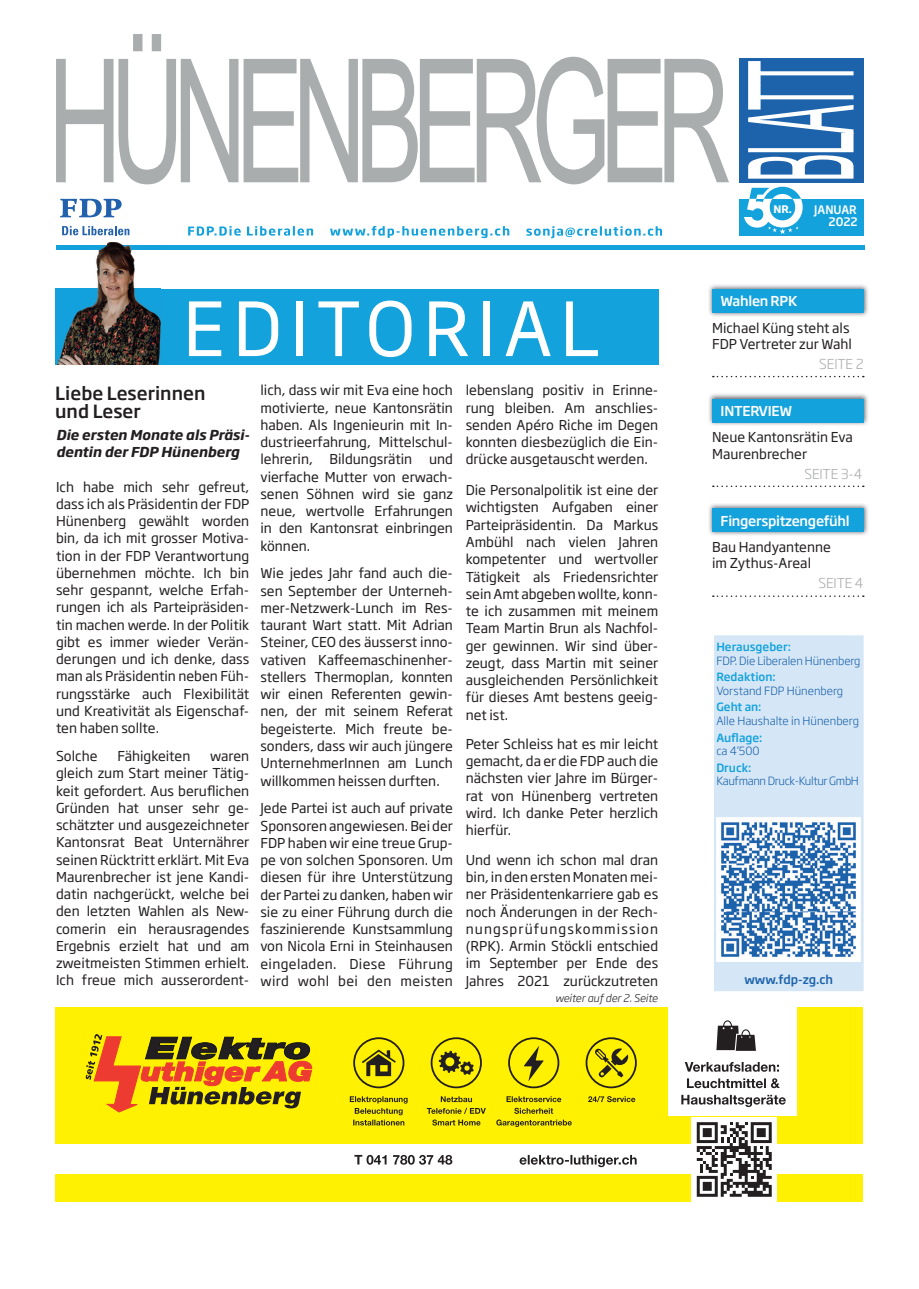
<style>
.page{position:relative;width:919px;height:1289px;background:#fff}
.page>*{position:absolute;margin:0;border:0;box-sizing:border-box;transform-origin:0 0}
.t1{font:73.5px "Soho Gothic Pro";letter-spacing:.1em;color:#fff}
.t2{font:500 18px/18px "Soho Gothic Pro";color:#231f20}
.t3{font:13.5px/17.2px "Soho Gothic Pro";color:#231f20;text-align:justify}
.t4{font:italic 700 13.5px/17.2px "Soho Gothic Pro";color:#231f20}
.t5{font:500 13.5px "Soho Gothic Pro";letter-spacing:-.02em;color:#fff}
.t6{font:300 13.5px "Soho Gothic Pro";letter-spacing:-.01em;color:#aaadad}
.t7{font:500 12px "Soho Gothic Pro";color:#1d63ac}
.t8{font:500 11.55px/11.7px "Soho Gothic Pro";color:#fff;text-align:right;scale:.96 1}
.t9{font:300 11.25px "Soho Gothic Pro";letter-spacing:-.01em;color:#1d63ac}
.t10{font:500 11.25px "Soho Gothic Pro";color:#14a2dc}
.t11{font:300 11.25px "Soho Gothic Pro";letter-spacing:-.03em;color:#1d63ac}
.t12{font:italic 300 10.5px "Soho Gothic Pro";color:#231f20}
.t13{font:700 10.2px "Soho Gothic Pro";color:#fff}
</style>
<div class="page">
<div style="left:714px;top:635px;width:149px;height:356px;background:#d5e7f6"></div>
<div style="left:739px;top:199px;width:125px;height:36px;background:#14a2dc"></div>
<svg style="left:56px;top:34px;width:673px;height:150px"></svg>
<hr style="left:56px;top:245px;width:808px;height:4px;background:#14a2dc">
<svg style="left:62px;top:226px;width:67px;height:9px"></svg>
<svg style="left:60px;top:199px;width:62px;height:18px"></svg>
<div style="left:739px;top:58px;width:125px;height:125px;background:#1d63ac"></div>
<svg style="left:748px;top:61px;width:105px;height:118px"></svg>
<svg style="left:744px;top:187px;width:58px;height:47px"></svg>
<svg style="left:188px;top:226px;width:125px;height:10px"></svg>
<svg style="left:330px;top:226px;width:179px;height:12px"></svg>
<svg style="left:526px;top:226px;width:136px;height:12px"></svg>
<div style="left:55px;top:289px;width:603px;height:75px;background:#14a2dc"></div>
<svg style="left:712px;top:376px;width:151px;height:1px"></svg>
<svg style="left:712px;top:485px;width:151px;height:2px"></svg>
<svg style="left:712px;top:595px;width:151px;height:2px"></svg>
<img style="left:709px;top:285px;width:159px;height:31px">
<div style="left:712px;top:289px;width:151px;height:24px;background:#14a2dc"></div>
<img style="left:709px;top:394px;width:159px;height:31px">
<div style="left:712px;top:398px;width:151px;height:24px;background:#14a2dc"></div>
<img style="left:709px;top:504px;width:159px;height:31px">
<div style="left:712px;top:508px;width:151px;height:24px;background:#14a2dc"></div>
<img style="left:717px;top:817px;width:143px;height:144px">
<div style="left:55px;top:1007px;width:807px;height:194px;background:#fff101"></div>
<svg style="left:86px;top:1034px;width:226px;height:78px"></svg>
<div style="left:668px;top:1007px;width:129px;height:108px;background:#fff"></div>
<svg style="left:716px;top:1020px;width:40px;height:30px"></svg>
<svg style="left:684px;top:1062px;width:95px;height:9px"></svg>
<svg style="left:687px;top:1078px;width:92px;height:10px"></svg>
<svg style="left:681px;top:1094px;width:104px;height:12px"></svg>
<svg style="left:427px;top:1096px;width:59px;height:17px"></svg>
<svg style="left:432px;top:1119px;width:48px;height:6px"></svg>
<svg style="left:350px;top:1096px;width:57px;height:29px"></svg>
<svg style="left:506px;top:1096px;width:55px;height:17px"></svg>
<svg style="left:496px;top:1119px;width:76px;height:7px"></svg>
<svg style="left:588px;top:1096px;width:47px;height:6px"></svg>
<div style="left:353px;top:1037px;width:51px;height:51px;border:2px solid #231f20;border-radius:50%"></div>
<div style="left:430px;top:1037px;width:52px;height:51px;border:2px solid #231f20;border-radius:50%"></div>
<div style="left:508px;top:1037px;width:51px;height:51px;border:2px solid #231f20;border-radius:50%"></div>
<div style="left:585px;top:1037px;width:51px;height:51px;border:2px solid #231f20;border-radius:50%"></div>
<svg style="left:524px;top:1046px;width:19px;height:35px"></svg>
<svg style="left:439px;top:1050px;width:34px;height:24px"></svg>
<svg style="left:362px;top:1049px;width:34px;height:27px"></svg>
<svg style="left:595px;top:1048px;width:33px;height:29px"></svg>
<div style="left:55px;top:1144px;width:807px;height:30px;background:#fff"></div>
<svg style="left:354px;top:1154px;width:98px;height:10px"></svg>
<svg style="left:519px;top:1154px;width:117px;height:13px"></svg>
<div style="left:691px;top:1117px;width:85px;height:84px;background:#fff"></div>
<svg style="left:696px;top:1122px;width:75px;height:74px"></svg>
<img style="left:56px;top:242px;width:105px;height:41px">
<img style="left:55px;top:283px;width:52px;height:6px">
<img style="left:107px;top:283px;width:54px;height:6px">
<img style="left:56px;top:245px;width:105px;height:4px">
<img style="left:57px;top:289px;width:104px;height:75px">
<h1 class="t1" style="left:183px;top:272px;width:418px">EDITORIAL</h1>
<h2 class="t2" style="left:55px;top:383px;width:152px">Liebe Leserinnen und Leser</h2>
<p class="t4" style="left:56px;top:425px;width:195px">Die ersten Monate als Präsi&shy;dentin der FDP Hünenberg</p>
<p class="t3" style="left:56px;top:477px;width:195px">Ich habe mich sehr gefreut, dass ich als Präsidentin der FDP Hünenberg gewählt worden bin, da ich mit grosser Motiva&shy;tion in der FDP Verantwortung übernehmen möchte. Ich bin sehr gespannt, welche Erfah&shy;rungen ich als Parteipräsiden&shy;tin machen werde. In der Politik gibt es immer wieder Verän&shy;derungen und ich denke, dass man als Präsidentin neben Füh&shy;rungsstärke auch Flexibilität und Kreativität als Eigenschaf&shy;ten haben sollte.</p>
<p class="t3" style="left:56px;top:746px;width:43px">Solche</p>
<p class="t3" style="left:117px;top:746px;width:74px">Fähigkeiten</p>
<p class="t3" style="left:56px;top:746px;width:195px;text-indent:154px">waren gleich zum Start meiner Tätig&shy;keit gefordert. Aus beruflichen Gründen hat unser sehr ge&shy;schätzter und ausgezeichneter Kantonsrat Beat Unternährer seinen Rücktritt erklärt. Mit Eva Maurenbrecher ist jene Kandi&shy;datin nachgerückt, welche bei den letzten Wahlen als New&shy;comerin ein herausragendes Ergebnis erzielt hat und am zweitmeisten Stimmen erhielt.<br>Ich freue mich ausserordent-</p>
<p class="t3" style="left:260px;top:381px;width:194px">lich, dass wir mit Eva eine hoch motivierte, neue Kantonsrätin haben. Als Ingenieurin mit In&shy;dustrieerfahrung, Mittelschul&shy;lehrerin, Bildungsrätin und vierfache Mutter von erwach&shy;senen Söhnen wird sie ganz neue, wertvolle Erfahrungen in den Kantonsrat einbringen können.</p>
<p class="t3" style="left:260px;top:564px;width:194px">Wie jedes Jahr fand auch die&shy;sen September der Unterneh&shy;mer-Netzwerk-Lunch im Res&shy;taurant Wart statt. Mit Adrian Steiner, CEO des äusserst inno&shy;vativen Kaffeemaschinenher&shy;stellers Thermoplan, konnten wir einen Referenten gewin&shy;nen, der mit seinem Referat begeisterte. Mich freute be&shy;sonders, dass wir auch jüngere UnternehmerInnen am Lunch willkommen heissen durften.</p>
<p class="t3" style="left:260px;top:799px;width:194px">Jede Partei ist auch auf private Sponsoren angewiesen. Bei der FDP haben wir eine treue Grup&shy;pe von solchen Sponsoren. Um diesen für ihre Unterstützung der Partei zu danken, haben wir sie zu einer Führung durch die faszinierende Kunstsammlung von Nicola Erni in Steinhausen eingeladen. Diese Führung wird wohl bei den meisten</p>
<p class="t3" style="left:465px;top:381px;width:194px">lebenslang positiv in Erinne&shy;rung bleiben. Am anschlies&shy;senden Apéro Riche im Degen konnten diesbezüglich die Ein&shy;drücke ausgetauscht werden.</p>
<p class="t3" style="left:465px;top:481px;width:194px">Die Personalpolitik ist eine der wichtigsten Aufgaben einer Parteipräsidentin. Da Markus Ambühl nach vielen Jahren kompetenter und wertvoller Tätigkeit als Friedensrichter sein Amt abgeben wollte, konn&shy;te ich zusammen mit meinem Team Martin Brun als Nachfol&shy;ger gewinnen. Wir sind über&shy;zeugt, dass Martin mit seiner ausgleichenden Persönlichkeit für dieses Amt bestens geeig&shy;net ist.</p>
<p class="t3" style="left:465px;top:734px;width:194px">Peter Schleiss hat es mir leicht gemacht, da er die FDP auch die nächsten vier Jahre im Bürger&shy;rat von Hünenberg vertreten wird. Ich danke Peter herzlich hierfür.</p>
<p class="t3" style="left:465px;top:850px;width:194px">Und wenn ich schon mal dran bin, in den ersten Monaten mei&shy;ner Präsidentenkarriere gab es noch Änderungen in der Rech&shy;nungsprüfungskommission (RPK). Armin Stöckli entschied im September per Ende des Jahres 2021 zurückzutreten</p>
<p class="t12" style="left:555px;top:989px;width:104px">weiter auf der 2. Seite</p>
<p class="t13" style="left:773px;top:201px;width:20px">NR.</p>
<p class="t8" style="left:814px;top:203px;width:47px">JANUAR<br>2022</p>
<p class="t5" style="left:720px;top:290px;width:78px">Wahlen RPK</p>
<p class="t3" style="left:712px;top:319px;width:141px;line-height:16.2px">Michael Küng steht als<br>FDP Vertreter zur Wahl</p>
<p class="t5" style="left:720px;top:400px;width:73px">INTERVIEW</p>
<p class="t6" style="left:819px;top:353px;width:46px">SEITE 2</p>
<p class="t3" style="left:712px;top:428px;width:142px;line-height:16.2px">Neue Kantonsrätin Eva<br>Maurenbrecher</p>
<p class="t6" style="left:804px;top:463px;width:59px">SEITE 3-4</p>
<p class="t5" style="left:720px;top:510px;width:131px">Fingerspitzengefühl</p>
<p class="t3" style="left:712px;top:538px;width:120px;line-height:16.2px">Bau Handyantenne im Zythus-Areal</p>
<p class="t6" style="left:818px;top:573px;width:47px">SEITE 4</p>
<p class="t10" style="left:716px;top:638px;width:76px">Herausgeber:</p>
<p class="t9" style="left:716px;top:652px;width:146px">FDP. Die Liberalen Hünenberg</p>
<p class="t10" style="left:716px;top:668px;width:61px">Redaktion:</p>
<p class="t9" style="left:716px;top:682px;width:128px">Vorstand FDP Hünenberg</p>
<p class="t10" style="left:716px;top:698px;width:47px">Geht an:</p>
<p class="t9" style="left:716px;top:712px;width:144px">Alle Haushalte in Hünenberg</p>
<p class="t10" style="left:716px;top:728px;width:48px">Auflage:</p>
<p class="t9" style="left:716px;top:742px;width:45px">ca 4’500</p>
<p class="t10" style="left:716px;top:758px;width:36px">Druck:</p>
<p class="t11" style="left:716px;top:772px;width:144px">Kaufmann Druck-Kultur GmbH</p>
<p class="t7" style="left:744px;top:970px;width:90px">www.fdp-zg.ch</p>
</div>
